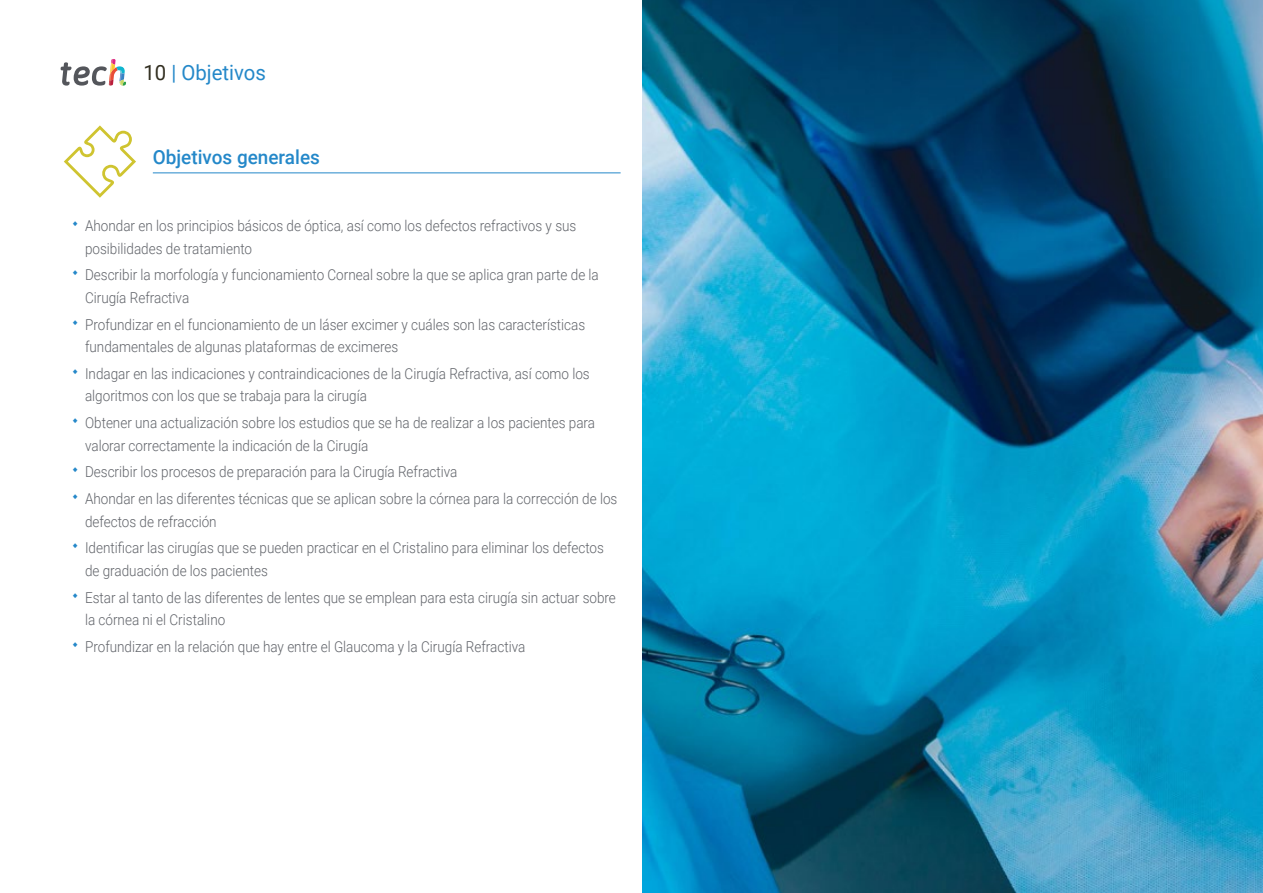
<style>
.page{position:relative;width:1263px;height:893px;background:#fff}
.page>*{position:absolute;margin:0;border:0;box-sizing:border-box;transform-origin:0 0}
.t1{font:21px "Roboto";color:#2488c9}
.t2{font:500 19.5px "Roboto";color:#2488c9}
.t3{font:300 15px/22.5px "Roboto";color:#61646a;scale:.9 1}
.s1{color:#312e20}
</style>
<div class="page">
<hr style="left:153px;top:172px;width:468px;height:1px;background:#2488c9">
<svg style="left:64px;top:125px;width:72px;height:73px"></svg>
<img style="left:642px;top:0;width:621px;height:893px">
<svg style="left:61px;top:59px;width:65px;height:27px"></svg>
<h1 class="t1" style="left:144px;top:57px;width:124px"><span class="s1">10</span> | Objetivos</h1>
<h2 class="t2" style="left:153px;top:144px;width:169px">Objetivos generales</h2>
<p class="t3" style="left:85px;top:214px;width:547px">Ahondar en los principios básicos de óptica, así como los defectos refractivos y sus posibilidades de tratamiento</p>
<p class="t3" style="left:85px;top:263px;width:572px">Describir la morfología y funcionamiento Corneal sobre la que se aplica gran parte de la<br>Cirugía Refractiva</p>
<p class="t3" style="left:85px;top:312px;width:557px">Profundizar en el funcionamiento de un láser excimer y cuáles son las características fundamentales de algunas plataformas de excimeres</p>
<p class="t3" style="left:85px;top:362px;width:562px">Indagar en las indicaciones y contraindicaciones de la Cirugía Refractiva, así como los algoritmos con los que se trabaja para la cirugía</p>
<p class="t3" style="left:85px;top:411px;width:568px">Obtener una actualización sobre los estudios que se ha de realizar a los pacientes para valorar correctamente la indicación de la Cirugía</p>
<p class="t3" style="left:85px;top:458px;width:593px;line-height:26.7px">Describir los procesos de preparación para la Cirugía Refractiva<br>Ahondar en las diferentes técnicas que se aplican sobre la córnea para la corrección de los</p>
<p class="t3" style="left:85px;top:507px;width:578px;line-height:26.7px">defectos de refracción<br>Identificar las cirugías que se pueden practicar en el Cristalino para eliminar los defectos</p>
<p class="t3" style="left:85px;top:557px;width:591px;line-height:26.7px">de graduación de los pacientes<br>Estar al tanto de las diferentes de lentes que se emplean para esta cirugía sin actuar sobre</p>
<p class="t3" style="left:85px;top:606px;width:491px;line-height:26.7px">la córnea ni el Cristalino<br>Profundizar en la relación que hay entre el Glaucoma y la Cirugía Refractiva</p>
</div>
